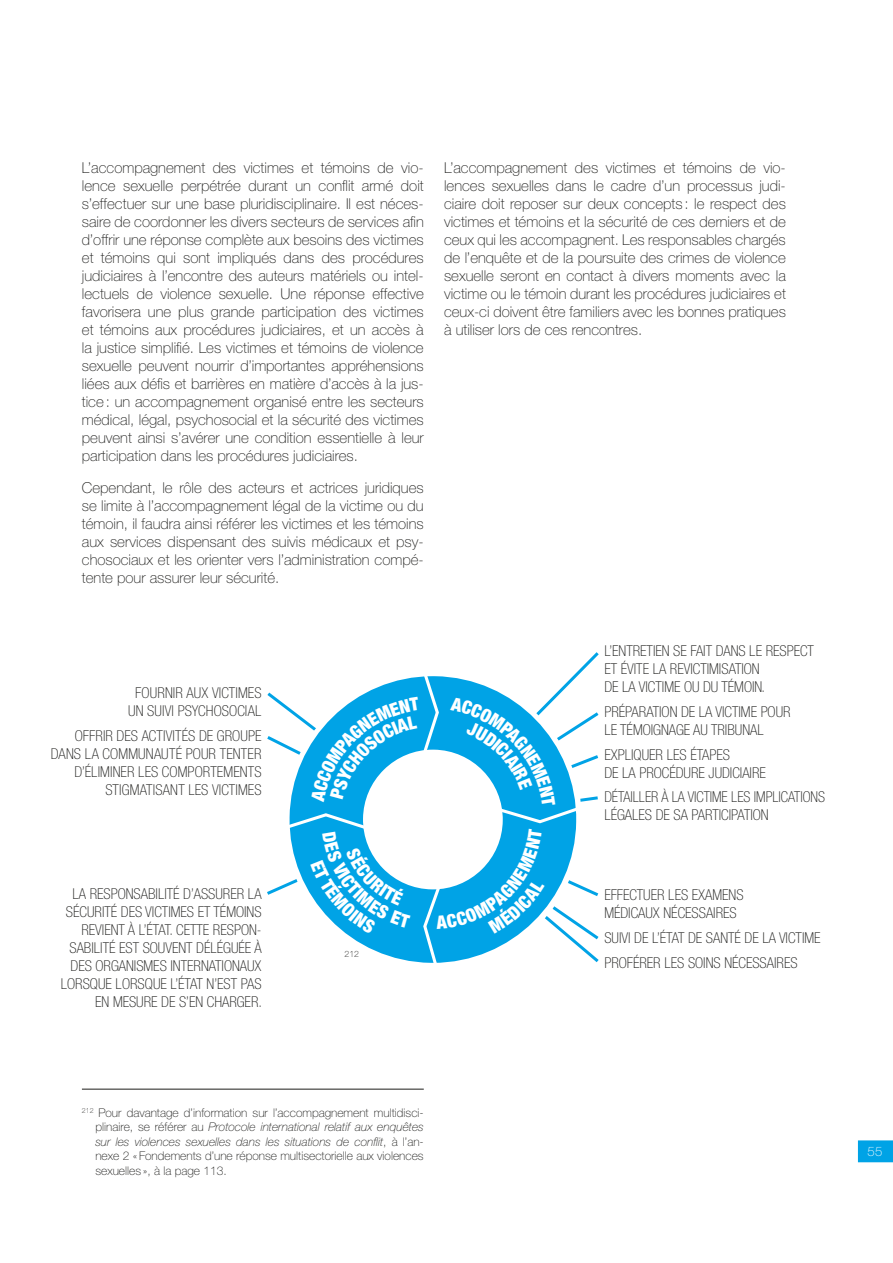
<style>
.page{position:relative;width:893px;height:1263px;background:#fff}
.page>*{position:absolute;margin:0;border:0;box-sizing:border-box;transform-origin:0 0}
.t1{font:100 15px/18px "Helvetica Neue LT Std";color:#1c1c1a;text-align:justify}
.t2{font:100 condensed 15px/18px "Helvetica Neue LT Std";color:#1c1c1a}
.t3{font:100 13.05px "Helvetica Neue LT Std";color:#fff}
.t4{font:100 12px/14.4px "Helvetica Neue LT Std";color:#1c1c1a;text-align:justify}
.t5{font:100 8.7px "Helvetica Neue LT Std";color:#1c1c1a}
.s1{font-style:italic}
</style>
<div class="page">
<div style="left:858px;top:1140px;width:35px;height:22px;background:#00a3e6"></div>
<hr style="left:82px;top:1089px;width:342px;height:1px;background:#1c1c1a">
<svg style="left:267px;top:652px;width:332px;height:311px"></svg>
<p class="t1" style="left:82px;top:159px;width:343px">L’accompagnement des victimes et témoins de vio&shy;lence sexuelle perpétrée durant un conflit armé doit s’effectuer sur une base pluridisciplinaire. Il est néces&shy;saire de coordonner les divers secteurs de services afin d’offrir une réponse complète aux besoins des victimes et témoins qui sont impliqués dans des procédures judiciaires à l’encontre des auteurs matériels ou intel&shy;lectuels de violence sexuelle. Une réponse effective favorisera une plus grande participation des victimes et témoins aux procédures judiciaires, et un accès à la justice simplifié. Les victimes et témoins de violence sexuelle peuvent nourrir d’importantes appréhensions liées aux défis et barrières en matière d’accès à la jus&shy;tice: un accompagnement organisé entre les secteurs médical, légal, psychosocial et la sécurité des victimes peuvent ainsi s’avérer une condition essentielle à leur participation dans les procédures judiciaires.</p>
<p class="t1" style="left:82px;top:479px;width:343px">Cependant, le rôle des acteurs et actrices juridiques se limite à l’accompagnement légal de la victime ou du témoin, il faudra ainsi référer les victimes et les témoins aux services dispensant des suivis médicaux et psy&shy;chosociaux et les orienter vers l’administration compé&shy;tente pour assurer leur sécurité.</p>
<p class="t1" style="left:444px;top:159px;width:343px">L’accompagnement des victimes et témoins de vio&shy;lences sexuelles dans le cadre d’un processus judi&shy;ciaire doit reposer sur deux concepts : le respect des victimes et témoins et la sécurité de ces derniers et de ceux qui les accompagnent. Les responsables chargés de l’enquête et de la poursuite des crimes de violence sexuelle seront en contact à divers moments avec la victime ou le témoin durant les procédures judiciaires et ceux-ci doivent être familiers avec les bonnes pratiques à utiliser lors de ces rencontres.</p>
<p class="t2" style="left:128px;top:684px;width:135px;text-align:center">FOURNIR AUX VICTIMES<br>UN SUIVI PSYCHOSOCIAL</p>
<p class="t2" style="left:51px;top:727px;width:212px;text-align:right">OFFRIR DES ACTIVITÉS DE GROUPE<br>DANS LA COMMUNAUTÉ POUR TENTER<br>D’ÉLIMINER LES COMPORTEMENTS<br>STIGMATISANT LES VICTIMES</p>
<p class="t2" style="left:604px;top:642px;width:211px">L’ENTRETIEN SE FAIT DANS LE RESPECT<br>ET ÉVITE LA REVICTIMISATION<br>DE LA VICTIME OU DU TÉMOIN.</p>
<p class="t2" style="left:604px;top:702px;width:188px">PRÉPARATION DE LA VICTIME POUR<br>LE TÉMOIGNAGE AU TRIBUNAL</p>
<p class="t2" style="left:604px;top:745px;width:163px">EXPLIQUER LES ÉTAPES<br>DE LA PROCÉDURE JUDICIAIRE</p>
<p class="t2" style="left:604px;top:788px;width:222px">DÉTAILLER À LA VICTIME LES IMPLICATIONS<br>LÉGALES DE SA PARTICIPATION</p>
<p class="t2" style="left:61px;top:884px;width:203px;text-align:right">LA RESPONSABILITÉ D’ASSURER LA<br>SÉCURITÉ DES VICTIMES ET TÉMOINS<br>REVIENT À L’ÉTAT. CETTE RESPON-<br>SABILITÉ EST SOUVENT DÉLÉGUÉE À<br>DES ORGANISMES INTERNATIONAUX<br>LORSQUE LORSQUE L’ÉTAT N’EST PAS<br>EN MESURE DE S’EN CHARGER.</p>
<p class="t2" style="left:604px;top:886px;width:141px">EFFECTUER LES EXAMENS<br>MÉDICAUX NÉCESSAIRES</p>
<p class="t2" style="left:604px;top:925px;width:218px;line-height:24.8px">SUIVI DE L’ÉTAT DE SANTÉ DE LA VICTIME<br>PROFÉRER LES SOINS NÉCESSAIRES</p>
<p class="t5" style="left:344px;top:949px;width:16px">212</p>
<p class="t4" style="left:95px;top:1105px;width:330px;text-indent:-13px"><sup>212</sup> Pour davantage d’information sur l’accompagnement multidisci&shy;plinaire, se référer au <span class="s1">Protocole international relatif aux enquêtes sur les violences sexuelles dans les situations de conflit</span>, à l’an&shy;nexe 2 «Fondements d’une réponse multisectorielle aux violences sexuelles », à la page 113.</p>
<p class="t3" style="left:867px;top:1144px;width:16px">55</p>
</div>
